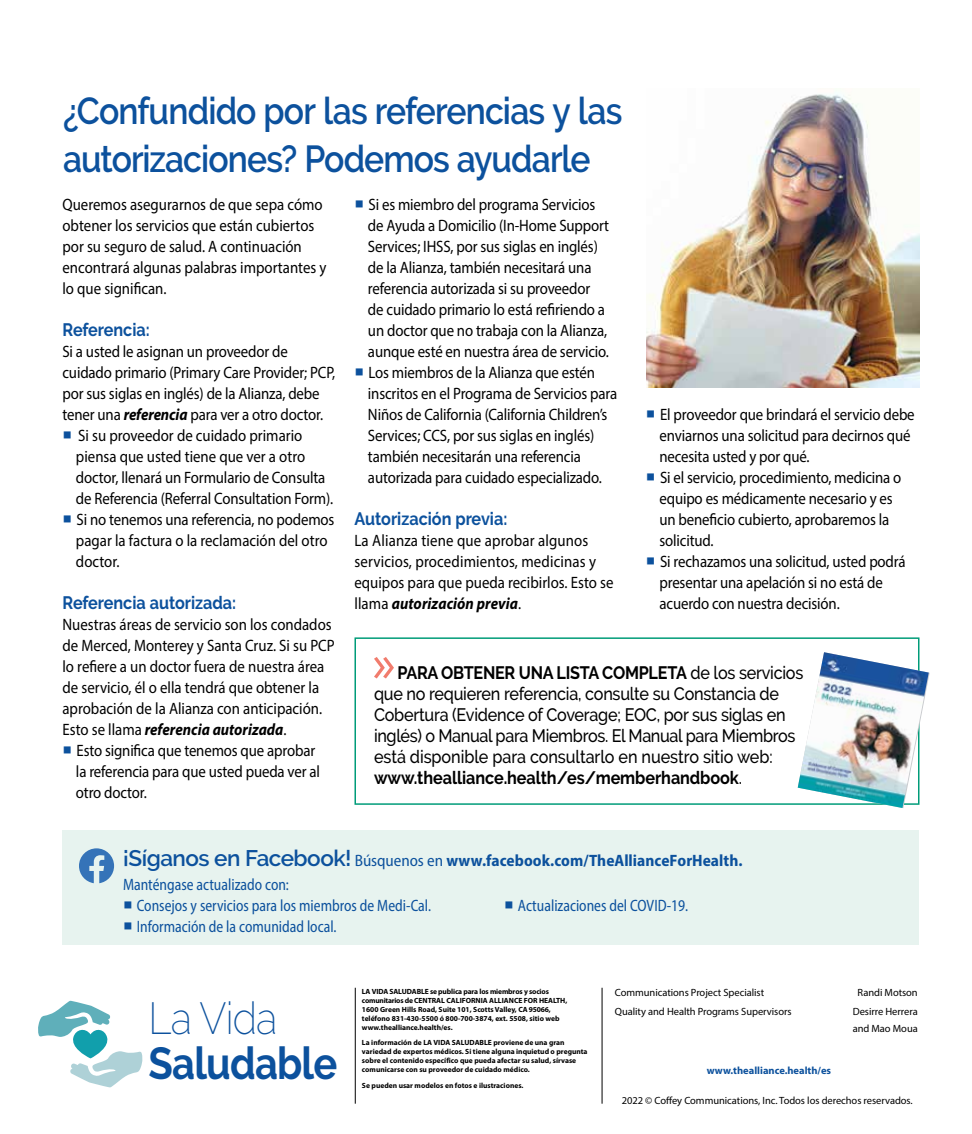
<style>
.page{position:relative;width:972px;height:1134px;background:#fff}
.page>*{position:absolute;margin:0;border:0;box-sizing:border-box;transform-origin:0 0}
.t1{font:700 44.85px "Raleway";letter-spacing:-.02em;color:#0c519d;scale:.89 1}
.t2{font:200 44.85px "Raleway";letter-spacing:-.02em;color:#0c519d;scale:.89 1}
.t3{font:600 37.5px/48px "Raleway";letter-spacing:-.025em;color:#0c519d;scale:.9 1}
.t4{font:500 18px/21px "Raleway";letter-spacing:-.015em;color:#000;scale:.9 1}
.t5{font:700 18px "Raleway";color:#0c519d;scale:.9 1}
.t6{font:16.5px/21px "Myriad Pro";letter-spacing:-.01em;color:#000;scale:.9 1}
.t7{font:16.5px/21px "Myriad Pro";letter-spacing:.01em;color:#000;scale:.9 1}
.t8{font:semi-condensed 16.5px "Myriad Pro";color:#0c519d;scale:.9 1}
.t9{font:700 semi-condensed 16.5px/24px "Myriad Pro";color:#0c519d}
.t10{font:10.5px/16.5px "Myriad Pro";letter-spacing:-.005em;color:#000}
.t11{font:700 10.5px "Myriad Pro";color:#0c519d}
.t12{font:700 7.5px/9px "Myriad Pro";color:#000}
.s1{font-family:"Minion Pro";font-weight:500;font-size:24px;color:#0c519d}
.s2{font-weight:700;font-style:italic}
.s3{font-weight:700}
.s4{font-family:"Raleway";font-weight:600;font-stretch:normal;font-size:22.5px}
.s5{font-weight:400}
.s6{font-family:"Minion Pro";font-weight:500;font-stretch:normal;font-size:24px}
</style>
<div class="page">
<hr style="left:602px;top:988px;width:1px;height:116px;background:#000">
<img style="left:646px;top:94px;width:274px;height:293px">
<svg style="left:374px;top:657px;width:20px;height:22px"></svg>
<div style="left:354px;top:637px;width:566px;height:168px;border:2px solid #009c79"></div>
<img style="left:798px;top:652px;width:131px;height:156px">
<hr style="left:355px;top:988px;width:1px;height:116px;background:#000">
<svg style="left:38px;top:1000px;width:105px;height:88px"></svg>
<div style="left:62px;top:830px;width:857px;height:115px;background:#e7f3ef"></div>
<svg style="left:79px;top:848px;width:35px;height:35px"></svg>
<h2 class="t3" style="left:63px;top:87px;width:623px">¿Confundido por las referencias y las autorizaciones? Podemos ayudarle</h2>
<p class="t6" style="left:368px;top:194px;width:269px;text-indent:-13px"><span class="s1">■</span> Si es miembro del programa Servicios de Ayuda a Domicilio (In-Home Support Services; IHSS, por sus siglas en inglés) de la Alianza, también necesitará una referencia autorizada si su proveedor de cuidado primario lo está refiriendo a un doctor que no trabaja con la Alianza, aunque esté en nuestra área de servicio.</p>
<p class="t6" style="left:368px;top:362px;width:279px;text-indent:-13px"><span class="s1">■</span> Los miembros de la Alianza que estén inscritos en el Programa de Servicios para Niños de California (California Children’s Services; CCS, por sus siglas en inglés) también necesitarán una referencia autorizada para cuidado especializado.</p>
<p class="t5" style="left:354px;top:508px;width:171px">Autorización previa:</p>
<p class="t7" style="left:354px;top:530px;width:289px">La Alianza tiene que aprobar algunos servicios, procedimientos, medicinas y equipos para que pueda recibirlos. Esto se llama <span class="s2">autorización previa</span>.</p>
<p class="t6" style="left:62px;top:194px;width:295px">Queremos asegurarnos de que sepa cómo obtener los servicios que están cubiertos por su seguro de salud. A continuación encontrará algunas palabras importantes y lo que significan.</p>
<p class="t5" style="left:62px;top:319px;width:99px">Referencia:</p>
<p class="t6" style="left:62px;top:341px;width:304px">Si a usted le asignan un proveedor de cuidado primario (Primary Care Provider; PCP, por sus siglas en inglés) de la Alianza, debe tener una <span class="s2">referencia</span> para ver a otro doctor.</p>
<p class="t6" style="left:76px;top:425px;width:287px;text-indent:-14px"><span class="s1">■</span> Si su proveedor de cuidado primario piensa que usted tiene que ver a otro doctor, llenará un Formulario de Consulta de Referencia (Referral Consultation Form).</p>
<p class="t6" style="left:76px;top:509px;width:289px;text-indent:-13px"><span class="s1">■</span> Si no tenemos una referencia, no podemos pagar la factura o la reclamación del otro doctor.</p>
<p class="t5" style="left:62px;top:592px;width:195px">Referencia autorizada:</p>
<p class="t6" style="left:62px;top:614px;width:304px">Nuestras áreas de servicio son los condados de Merced, Monterey y Santa Cruz. Si su PCP lo refiere a un doctor fuera de nuestra área de servicio, él o ella tendrá que obtener la aprobación de la Alianza con anticipación.<br>Esto se llama <span class="s2">referencia autorizada</span>.</p>
<p class="t6" style="left:76px;top:740px;width:273px;text-indent:-14px"><span class="s1">■</span> Esto significa que tenemos que aprobar la referencia para que usted pueda ver al otro doctor.</p>
<p class="t6" style="left:659px;top:404px;width:285px;text-indent:-13px"><span class="s1">■</span> El proveedor que brindará el servicio debe enviarnos una solicitud para decirnos qué necesita usted y por qué.</p>
<p class="t6" style="left:659px;top:467px;width:270px;text-indent:-13px"><span class="s1">■</span> Si el servicio, procedimiento, medicina o equipo es médicamente necesario y es un beneficio cubierto, aprobaremos la solicitud.</p>
<p class="t6" style="left:659px;top:551px;width:275px;text-indent:-13px"><span class="s1">■</span> Si rechazamos una solicitud, usted podrá presentar una apelación si no está de acuerdo con nuestra decisión.</p>
<p class="t4" style="left:374px;top:662px;width:479px;text-indent:23px"><span class="s3">PARA OBTENER UNA LISTA COMPLETA</span> de los servicios que no requieren referencia, consulte su Constancia de Cobertura (Evidence of Coverage; EOC, por sus siglas en inglés) o Manual para Miembros. El Manual para Miembros está disponible para consultarlo en nuestro sitio web: <span class="s3">www.thealliance.health/es/memberhandbook</span>.</p>
<p class="t9" style="left:123px;top:848px;width:621px"><span class="s4">¡Síganos en Facebook!</span> <span class="s5">Búsquenos en</span> www.facebook.com/TheAllianceForHealth.<br><span class="s5">Manténgase actualizado con:</span></p>
<p class="t8" style="left:123px;top:896px;width:344px"><span class="s6">■</span> Consejos y servicios para los miembros de Medi-Cal.</p>
<p class="t8" style="left:123px;top:917px;width:239px"><span class="s6">■</span> Información de la comunidad local.</p>
<p class="t8" style="left:504px;top:896px;width:206px"><span class="s6">■</span> Actualizaciones del COVID-19.</p>
<h1 class="t2" style="left:149px;top:992px;width:146px">La Vida</h1>
<h1 class="t1" style="left:149px;top:1037px;width:214px">Saludable</h1>
<p class="t12" style="left:362px;top:987px;width:207px">LA VIDA SALUDABLE se publica para los miembros y socios comunitarios de CENTRAL CALIFORNIA ALLIANCE FOR HEALTH, 1600 Green Hills Road, Suite 101, Scotts Valley, CA 95066, teléfono 831-430-5500 ó 800-700-3874, ext. 5508, sitio web www.thealliance.health/es.</p>
<p class="t12" style="left:362px;top:1038px;width:227px">La información de LA VIDA SALUDABLE proviene de una gran variedad de expertos médicos. Si tiene alguna inquietud o pregunta sobre el contenido específico que pueda afectar su salud, sírvase comunicarse con su proveedor de cuidado médico.</p>
<p class="t12" style="left:362px;top:1081px;width:163px">Se pueden usar modelos en fotos e ilustraciones.</p>
<p class="t10" style="left:615px;top:984px;width:151px">Communications Project Specialist</p>
<p class="t10" style="left:858px;top:984px;width:62px">Randi Motson</p>
<p class="t10" style="left:615px;top:1003px;width:178px">Quality and Health Programs Supervisors</p>
<p class="t10" style="left:853px;top:1003px;width:67px">Desirre Herrera and Mao Moua</p>
<p class="t11" style="left:707px;top:1063px;width:126px">www.thealliance.health/es</p>
<p class="t10" style="left:622px;top:1092px;width:293px">2022 © Coffey Communications, Inc. Todos los derechos reservados.</p>
</div>
